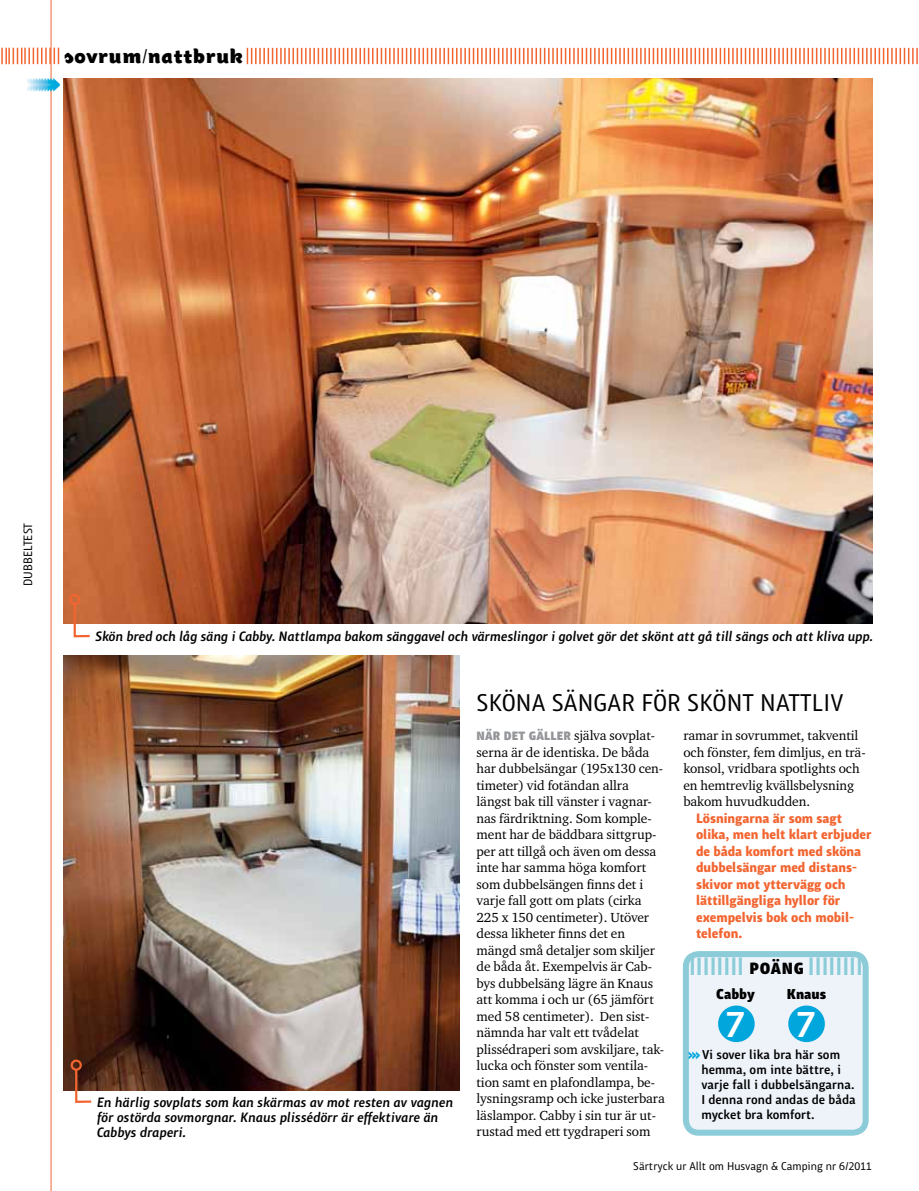
<style>
.page{position:relative;width:919px;height:1191px;background:#fff}
.page>*{position:absolute;margin:0;border:0;box-sizing:border-box;transform-origin:0 0}
.t1{font:500 36.75px "Chino ITC Pro";color:#fff}
.t2{font:500 24.9px "Chino ITC Pro";letter-spacing:-.025em;color:#8bccd8}
.t3{font:900 24.75px "Chino ITC Pro";color:#00a6dc}
.t4{font:24px "Chino ITC Pro";letter-spacing:.005em;color:#000}
.t5{font:900 19.5px "Chino Display ITC Pro";letter-spacing:.03em;color:#000}
.t6{font:900 16.05px "Chino ITC Pro";color:#000}
.t7{font:900 14.25px "Chino ITC Pro";color:#000}
.t8{font:13.5px/16.5px "Charter ITC";letter-spacing:-.005em;color:#000}
.t9{font:italic 500 13.5px/15px "Chino ITC Pro";letter-spacing:-.005em;color:#000}
.t10{font:700 13.5px/16.5px "Chino ITC Pro";letter-spacing:-.005em;color:#f26531}
.t11{font:500 12.75px/15px "Chino ITC Pro";color:#000}
.t12{font:12px "Chino ITC Pro";color:#000}
.t13{font:11.25px "Chino ITC Pro";color:#000}
.s1{font-family:"Chino ITC Pro";font-weight:900;font-size:12px;color:#939598}
.s2{font-weight:900;font-size:14.25px;color:#00a6dc}
</style>
<div class="page">
<img style="left:64px;top:79px;width:808px;height:544px">
<svg style="left:1px;top:48px;width:58px;height:16px"></svg>
<svg style="left:247px;top:48px;width:670px;height:16px"></svg>
<svg style="left:72px;top:602px;width:20px;height:36px"></svg>
<div style="left:69px;top:594px;width:11px;height:11px;border:2px solid #f26531;border-radius:50%"></div>
<hr style="left:51px;top:0;width:1px;height:1191px;background:#f26531">
<div style="left:685px;top:954px;width:180px;height:178px;background:#eef3fa;border-radius:13px"></div>
<div style="left:682px;top:951px;width:186px;height:184px;border:6px solid #8bccd8;border-radius:13px"></div>
<div style="left:718px;top:1005px;width:36px;height:37px;background:#00a6dc;border-radius:50%"></div>
<div style="left:788px;top:1005px;width:36px;height:37px;background:#00a6dc;border-radius:50%"></div>
<img style="left:64px;top:655px;width:395px;height:435px">
<svg style="left:74px;top:1067px;width:19px;height:36px"></svg>
<div style="left:71px;top:1059px;width:11px;height:11px;border:2px solid #f26531;border-radius:50%"></div>
<h3 class="t5" style="left:64px;top:43px;width:180px">sovrum/nattbruk</h3>
<h3 class="t3" style="left:53px;top:67px;width:9px">›</h3>
<p class="t12" style="left:21px;top:586px;width:65px;rotate:-90deg">dubbeltest</p>
<p class="t9" style="left:95px;top:628px;width:779px">Skön bred och låg säng i Cabby. Nattlampa bakom sänggavel och värmeslingor i golvet gör det skönt att gå till sängs och att kliva upp.</p>
<p class="t9" style="left:97px;top:1094px;width:358px">En härlig sovplats som kan skärmas av mot resten av vagnen för ostörda sovmorgnar. Knaus plissédörr är effektivare än<br>Cabbys draperi.</p>
<h3 class="t4" style="left:476px;top:688px;width:368px">Sköna sängar för skönt nattliv</h3>
<p class="t8" style="left:476px;top:727px;width:190px"><span class="s1">När det gäller</span> själva sovplat&shy;serna är de identiska. De båda har dubbelsängar (195x130 cen&shy;timeter) vid fotändan allra längst bak till vänster i vagnar&shy;nas färdriktning. Som komple&shy;ment har de bäddbara sittgrup&shy;per att tillgå och även om dessa inte har samma höga komfort som dubbelsängen finns det i varje fall gott om plats (cirka<br>225 x 150 centimeter). Utöver dessa likheter finns det en mängd små detaljer som skiljer de båda åt. Exempelvis är Cab&shy;bys dubbelsäng lägre än Knaus att komma i och ur (65 jämfört med 58 centimeter). Den sist&shy;nämnda har valt ett tvådelat plissédraperi som avskiljare, tak&shy;lucka och fönster som ventila&shy;tion samt en plafondlampa, be&shy;lysningsramp och icke justerbara läslampor. Cabby i sin tur är ut&shy;rustad med ett tygdraperi som</p>
<p class="t8" style="left:683px;top:727px;width:184px">ramar in sovrummet, takventil och fönster, fem dimljus, en trä&shy;konsol, vridbara spotlights och en hemtrevlig kvällsbelysning bakom huvudkudden.</p>
<p class="t10" style="left:696px;top:809px;width:177px">Lösningarna är som sagt olika, men helt klart erbjuder de båda komfort med sköna dubbelsängar med distans&shy;skivor mot yttervägg och lättillgängliga hyllor för exempelvis bok och mobil&shy;telefon.</p>
<h2 class="t2" style="left:688px;top:950px;width:57px">iiiiiiii</h2>
<h2 class="t2" style="left:807px;top:950px;width:57px">iiiiiiii</h2>
<p class="t7" style="left:716px;top:985px;width:40px">Cabby</p>
<p class="t7" style="left:786px;top:985px;width:41px">Knaus</p>
<p class="t6" style="left:749px;top:958px;width:22px">POÄNG</p>
<h1 class="t1" style="left:725px;top:1001px;width:21px">7</h1>
<h1 class="t1" style="left:796px;top:1001px;width:21px">7</h1>
<p class="t11" style="left:701px;top:1047px;width:156px;text-indent:-13px"><span class="s2">›››</span> Vi sover lika bra här som hemma, om inte bättre, i varje fall i dubbelsängarna.<br>I denna rond andas de båda mycket bra komfort.</p>
<p class="t13" style="left:633px;top:1159px;width:240px">Särtryck ur Allt om Husvagn &amp; Camping nr 6/2011</p>
</div>
